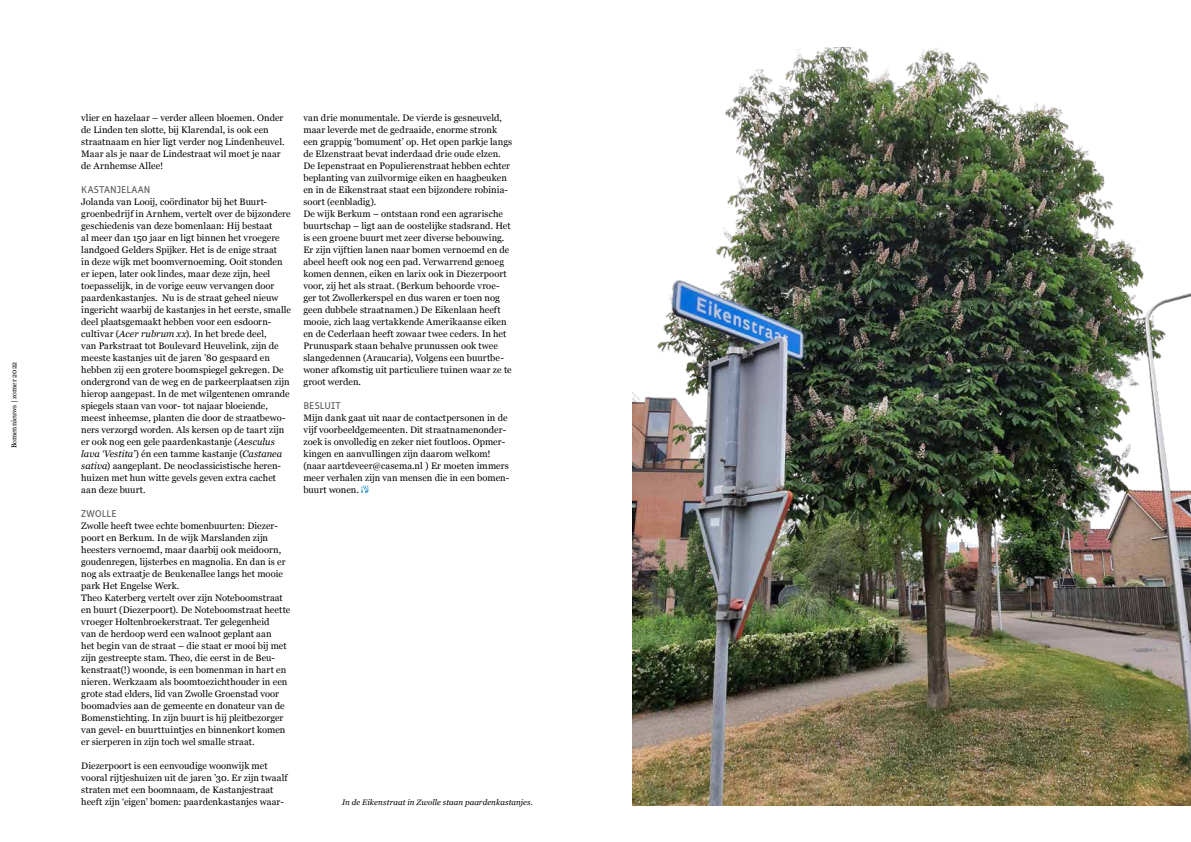
<style>
.page{position:relative;width:1191px;height:842px;background:#fff}
.page>*{position:absolute;margin:0;border:0;box-sizing:border-box;transform-origin:0 0}
.t1{font:10px "Respublika FY";letter-spacing:.01em;color:#575756}
.t2{font:9.4px/12px "Georgia";letter-spacing:.005em;color:#000}
.t3{font:italic 8px "Georgia";letter-spacing:.005em;color:#000}
.t4{font:7px "Georgia";color:#000}
.s1{font-style:italic}
</style>
<div class="page">
<svg style="left:361px;top:486px;width:7px;height:7px"></svg>
<img style="left:632px;top:48px;width:559px;height:757px">
<p class="t4" style="left:9px;top:448px;width:88px;rotate:-90deg">Bomennieuws | zomer 2022</p>
<p class="t2" style="left:81px;top:111px;width:205px">vlier en hazelaar – verder alleen bloemen. Onder de Linden ten slotte, bij Klarendal, is ook een straatnaam en hier ligt verder nog Lindenheuvel.<br>Maar als je naar de Lindestraat wil moet je naar de Arnhemse Allee!</p>
<p class="t1" style="left:81px;top:183px;width:71px">KASTANJELAAN</p>
<p class="t2" style="left:81px;top:195px;width:211px">Jolanda van Looij, coördinator bij het Buurt&shy;groenbedrijf in Arnhem, vertelt over de bijzondere geschiedenis van deze bomenlaan: Hij bestaat<br>al meer dan 150 jaar en ligt binnen het vroegere landgoed Gelders Spijker. Het is de enige straat<br>in deze wijk met boomvernoeming. Ooit stonden er iepen, later ook lindes, maar deze zijn, heel toepasselijk, in de vorige eeuw vervangen door paardenkastanjes. Nu is de straat geheel nieuw ingericht waarbij de kastanjes in het eerste, smalle deel plaatsgemaakt hebben voor een esdoorn&shy;cultivar (<span class="s1">Acer rubrum xx</span>). In het brede deel,<br>van Parkstraat tot Boulevard Heuvelink, zijn de meeste kastanjes uit de jaren ’80 gespaard en hebben zij een grotere boomspiegel gekregen. De ondergrond van de weg en de parkeerplaatsen zijn hierop aangepast. In de met wilgentenen omrande spiegels staan van voor- tot najaar bloeiende, meest inheemse, planten die door de straatbewo&shy;ners verzorgd worden. Als kersen op de taart zijn er ook nog een gele paardenkastanje (<span class="s1">Aesculus lava ‘Vestita’</span>) én een tamme kastanje (<span class="s1">Castanea sativa</span>) aangeplant. De neoclassicistische heren&shy;huizen met hun witte gevels geven extra cachet aan deze buurt.</p>
<p class="t1" style="left:81px;top:507px;width:37px">ZWOLLE</p>
<p class="t2" style="left:81px;top:519px;width:211px">Zwolle heeft twee echte bomenbuurten: Diezer&shy;poort en Berkum. In de wijk Marslanden zijn heesters vernoemd, maar daarbij ook meidoorn, goudenregen, lijsterbes en magnolia. En dan is er nog als extraatje de Beukenallee langs het mooie park Het Engelse Werk.<br>Theo Katerberg vertelt over zijn Noteboomstraat en buurt (Diezerpoort). De Noteboomstraat heette vroeger Holtenbroekerstraat. Ter gelegenheid<br>van de herdoop werd een walnoot geplant aan<br>het begin van de straat – die staat er mooi bij met zijn gestreepte stam. Theo, die eerst in de Beu&shy;kenstraat(!) woonde, is een bomenman in hart en nieren. Werkzaam als boomtoezichthouder in een grote stad elders, lid van Zwolle Groenstad voor boomadvies aan de gemeente en donateur van de Bomenstichting. In zijn buurt is hij pleitbezorger van gevel- en buurttuintjes en binnenkort komen er sierperen in zijn toch wel smalle straat.</p>
<p class="t2" style="left:81px;top:759px;width:208px">Diezerpoort is een eenvoudige woonwijk met vooral rijtjeshuizen uit de jaren ’30. Er zijn twaalf straten met een boomnaam, de Kastanjestraat heeft zijn ‘eigen’ bomen: paardenkastanjes waar-</p>
<p class="t2" style="left:303px;top:111px;width:210px">van drie monumentale. De vierde is gesneuveld, maar leverde met de gedraaide, enorme stronk een grappig ‘bomument’ op. Het open parkje langs de Elzenstraat bevat inderdaad drie oude elzen.<br>De Iepenstraat en Populierenstraat hebben echter beplanting van zuilvormige eiken en haagbeuken en in de Eikenstraat staat een bijzondere robinia&shy;soort (eenbladig).<br>De wijk Berkum – ontstaan rond een agrarische buurtschap – ligt aan de oostelijke stadsrand. Het is een groene buurt met zeer diverse bebouwing.<br>Er zijn vijftien lanen naar bomen vernoemd en de abeel heeft ook nog een pad. Verwarrend genoeg komen dennen, eiken en larix ook in Diezerpoort voor, zij het als straat. (Berkum behoorde vroe&shy;ger tot Zwollerkerspel en dus waren er toen nog geen dubbele straatnamen.) De Eikenlaan heeft mooie, zich laag vertakkende Amerikaanse eiken en de Cederlaan heeft zowaar twee ceders. In het Prunuspark staan behalve prunussen ook twee slangedennen (Araucaria), Volgens een buurtbe&shy;woner afkomstig uit particuliere tuinen waar ze te groot werden.</p>
<p class="t1" style="left:303px;top:399px;width:39px">BESLUIT</p>
<p class="t2" style="left:303px;top:411px;width:207px">Mijn dank gaat uit naar de contactpersonen in de vijf voorbeeldgemeenten. Dit straatnamenonder&shy;zoek is onvolledig en zeker niet foutloos. Opmer&shy;kingen en aanvullingen zijn daarom welkom! (naar aartdeveer@casema.nl ) Er moeten immers meer verhalen zijn van mensen die in een bomen&shy;buurt wonen.</p>
<p class="t3" style="left:342px;top:796px;width:192px">In de Eikenstraat in Zwolle staan paardenkastanjes.</p>
</div>
